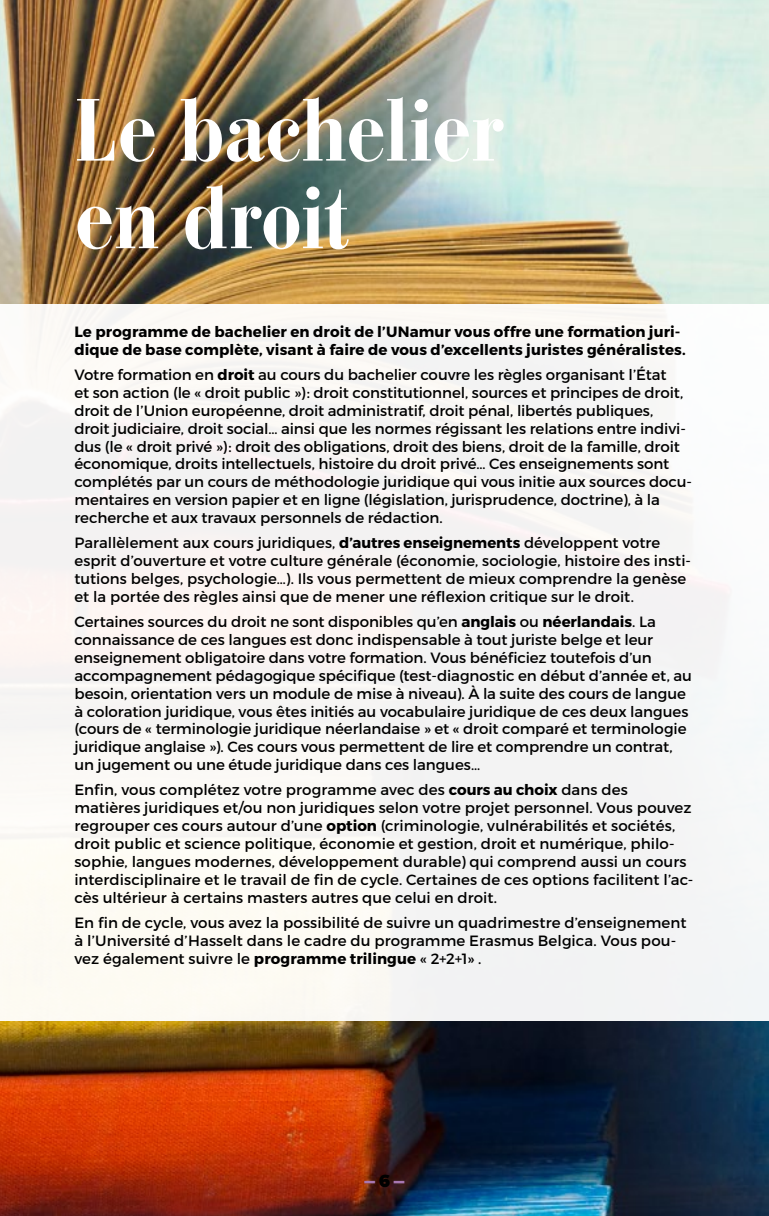
<style>
.page{position:relative;width:769px;height:1216px;background:#fff}
.page>*{position:absolute;margin:0;border:0;box-sizing:border-box;transform-origin:0 0}
.t1{font:700 condensed 87.5px/87.5px "Bauer Bodoni Std";letter-spacing:-.015em;color:#fff}
.t2{font:900 17.5px "Montserrat";color:#a877b2}
.t3{font:14.88px/17.8px "Montserrat";color:#000}
.t4{font:700 14.88px/17.8px "Montserrat";letter-spacing:.005em;color:#000}
.s1{font-weight:700}
.s2{color:#000}
</style>
<div class="page">
<img style="left:0;top:0;width:769px;height:1215px">
<div style="left:0;top:304px;width:769px;height:716px;background:#f6f5f3"></div>
<hr style="left:768px;top:304px;width:1px;height:716px;background:#fff">
<h1 class="t1" style="left:74px;top:88px;width:430px">Le bachelier en droit</h1>
<p class="t4" style="left:74px;top:323px;width:613px">Le programme de bachelier en droit de l’UNamur vous offre une formation juri&shy;dique de base complète, visant à faire de vous d’excellents juristes généralistes.</p>
<p class="t3" style="left:74px;top:366px;width:619px">Votre formation en <span class="s1">droit</span> au cours du bachelier couvre les règles organisant l’État<br>et son action (le « droit public »): droit constitutionnel, sources et principes de droit, droit de l’Union européenne, droit administratif, droit pénal, libertés publiques, droit judiciaire, droit social… ainsi que les normes régissant les relations entre indivi&shy;dus (le « droit privé »): droit des obligations, droit des biens, droit de la famille, droit économique, droits intellectuels, histoire du droit privé… Ces enseignements sont complétés par un cours de méthodologie juridique qui vous initie aux sources docu&shy;mentaires en version papier et en ligne (législation, jurisprudence, doctrine), à la recherche et aux travaux personnels de rédaction.</p>
<p class="t3" style="left:74px;top:534px;width:618px">Parallèlement aux cours juridiques, <span class="s1">d’autres enseignements</span> développent votre esprit d’ouverture et votre culture générale (économie, sociologie, histoire des insti&shy;tutions belges, psychologie…). Ils vous permettent de mieux comprendre la genèse et la portée des règles ainsi que de mener une réflexion critique sur le droit.</p>
<p class="t3" style="left:74px;top:613px;width:619px">Certaines sources du droit ne sont disponibles qu’en <span class="s1">anglais</span> ou <span class="s1">néerlandais</span>. La connaissance de ces langues est donc indispensable à tout juriste belge et leur enseignement obligatoire dans votre formation. Vous bénéficiez toutefois d’un accompagnement pédagogique spécifique (test-diagnostic en début d’année et, au besoin, orientation vers un module de mise à niveau). À la suite des cours de langue à coloration juridique, vous êtes initiés au vocabulaire juridique de ces deux langues (cours de « terminologie juridique néerlandaise » et « droit comparé et terminologie juridique anglaise »). Ces cours vous permettent de lire et comprendre un contrat, un jugement ou une étude juridique dans ces langues…</p>
<p class="t3" style="left:74px;top:781px;width:620px">Enfin, vous complétez votre programme avec des <span class="s1">cours au choix</span> dans des matières juridiques et/ou non juridiques selon votre projet personnel. Vous pouvez regrouper ces cours autour d’une <span class="s1">option</span> (criminologie, vulnérabilités et sociétés, droit public et science politique, économie et gestion, droit et numérique, philo&shy;sophie, langues modernes, développement durable) qui comprend aussi un cours interdisciplinaire et le travail de fin de cycle. Certaines de ces options facilitent l’ac&shy;cès ultérieur à certains masters autres que celui en droit.</p>
<p class="t3" style="left:74px;top:913px;width:614px">En fin de cycle, vous avez la possibilité de suivre un quadrimestre d’enseignement à l’Université d’Hasselt dans le cadre du programme Erasmus Belgica. Vous pou&shy;vez également suivre le <span class="s1">programme trilingue</span> « 2+2+1» .</p>
<p class="t2" style="left:364px;top:1169px;width:42px">—<span class="s2">6</span>—</p>
</div>
